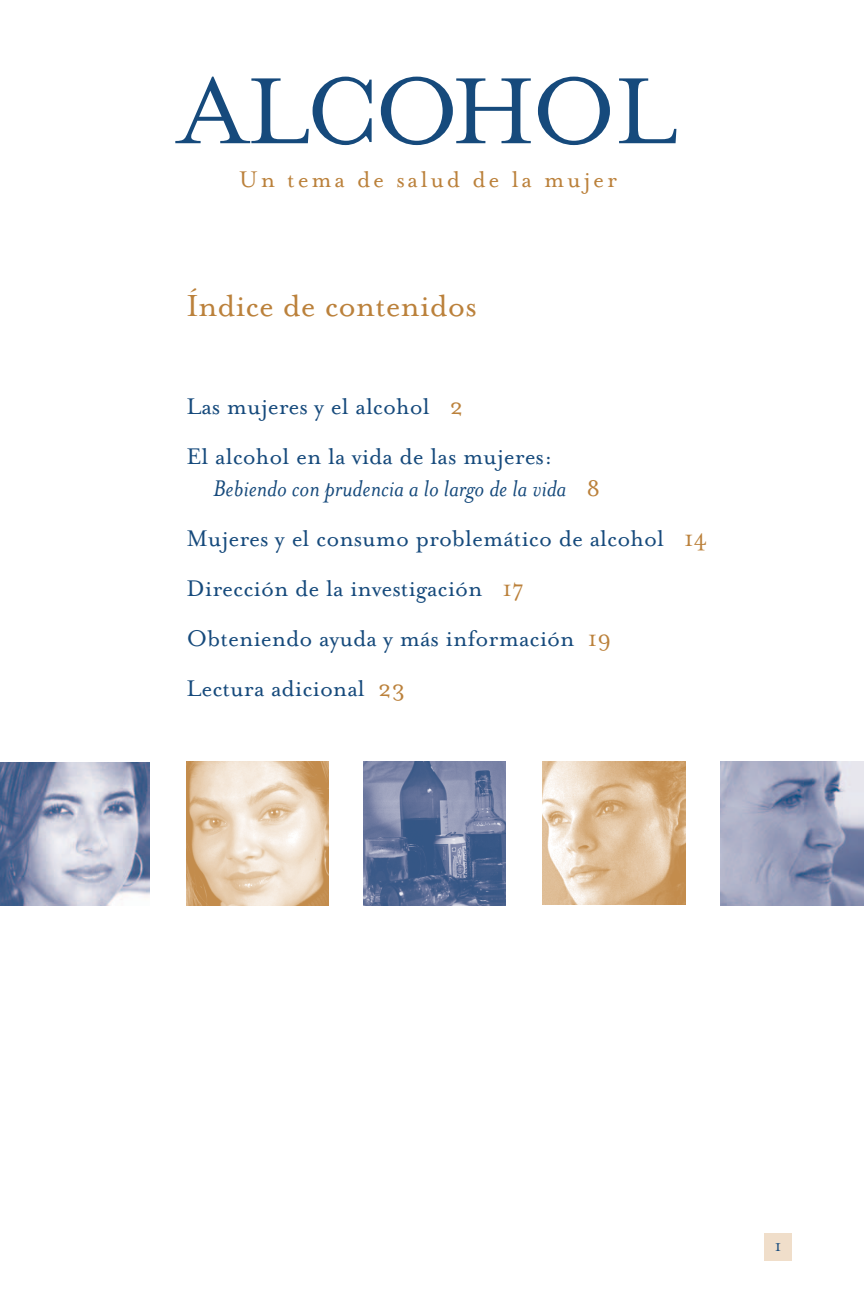
<style>
.page{position:relative;width:864px;height:1296px;background:#fff}
.page>*{position:absolute;margin:0;border:0;box-sizing:border-box;transform-origin:0 0}
.t1{font:108px "Mrs Eaves Roman";letter-spacing:-.04em;color:#164a7c}
.t2{font:35px "Mrs Eaves Roman";color:#bb813b}
.t3{font:26px "Mrs Eaves Roman";color:#164a7c}
.t4{font:italic 26px "Mrs Eaves";color:#164a7c}
.t5{font:26px "Mrs Eaves Roman";letter-spacing:.105em;color:#bb813b}
.t6{font:18px "Mrs Eaves Roman";color:#164a7c}
.s1{color:#bb813b}
.s2{font-family:"Mrs Eaves Roman";font-style:normal;color:#bb813b}
</style>
<div class="page">
<div style="left:765px;top:1233px;width:27px;height:27px;background:#f0deca"></div>
<img style="left:363px;top:761px;width:143px;height:144px">
<img style="left:186px;top:762px;width:143px;height:143px">
<img style="left:720px;top:762px;width:144px;height:143px">
<img style="left:1px;top:762px;width:148px;height:143px">
<img style="left:543px;top:761px;width:142px;height:144px">
<p class="t1" style="left:179px;top:43px;width:499px">ALCOHOL</p>
<p class="t5" style="left:239px;top:163px;width:379px">Un tema de salud de la mujer</p>
<p class="t2" style="left:186px;top:283px;width:292px">Índice de contenidos</p>
<p class="t3" style="left:186px;top:389px;width:278px">Las mujeres y el alcohol <span class="s1">2</span></p>
<p class="t3" style="left:186px;top:439px;width:368px">El alcohol en la vida de las mujeres:</p>
<p class="t4" style="left:213px;top:471px;width:389px">Bebiendo con prudencia a lo largo de la vida <span class="s2">8</span></p>
<p class="t3" style="left:186px;top:521px;width:523px">Mujeres y el consumo problemático de alcohol <span class="s1">14</span></p>
<p class="t3" style="left:186px;top:571px;width:339px">Dirección de la investigación <span class="s1">17</span></p>
<p class="t3" style="left:186px;top:621px;width:426px">Obteniendo ayuda y más información <span class="s1">19</span></p>
<p class="t3" style="left:186px;top:671px;width:220px">Lectura adicional <span class="s1">23</span></p>
<p class="t6" style="left:775px;top:1234px;width:8px">1</p>
</div>
